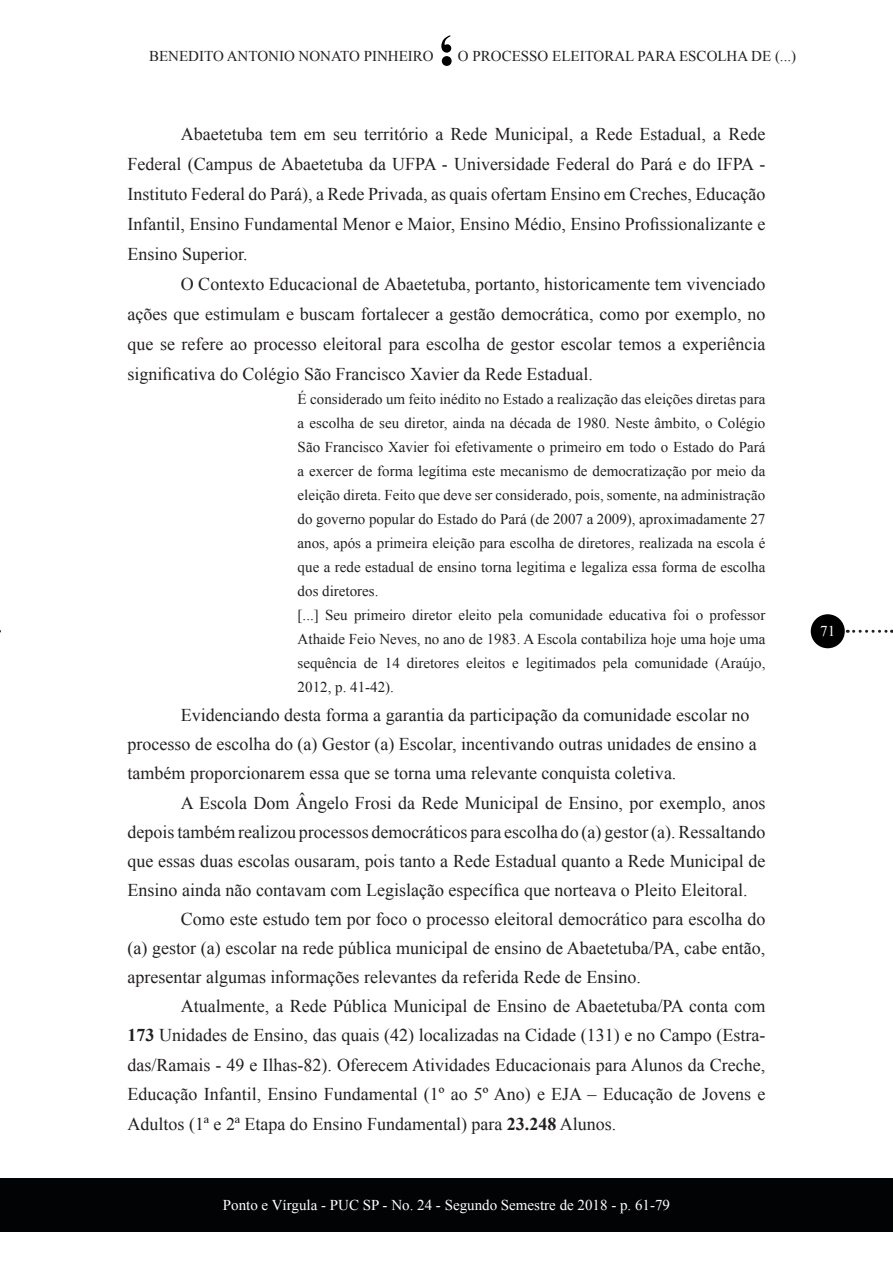
<style>
.page{position:relative;width:893px;height:1263px;background:#fff}
.page>*{position:absolute;margin:0;border:0;box-sizing:border-box;transform-origin:0 0}
.t1{font:18px/30px "Times New Roman";color:#231f20;text-align:justify}
.t2{font:15px/24px "Times New Roman";color:#231f20}
.t3{font:15px "Times New Roman";color:#fff}
.s1{font-weight:700}
</style>
<div class="page">
<svg style="left:441px;top:35px;width:11px;height:31px"></svg>
<div style="left:0;top:1178px;width:893px;height:54px;background:#020304"></div>
<div style="left:811px;top:614px;width:34px;height:34px;background:#000;border-radius:50%"></div>
<svg style="left:854px;top:630px;width:38px;height:3px"></svg>
<p class="t2" style="left:149px;top:43px;width:286px">BENEDITO ANTONIO NONATO PINHEIRO</p>
<p class="t2" style="left:458px;top:44px;width:340px">O PROCESSO ELEITORAL PARA ESCOLHA DE (...)</p>
<p class="t1" style="left:128px;top:119px;width:639px;text-indent:53px">Abaetetuba tem em seu território a Rede Municipal, a Rede Estadual, a Rede Federal (Campus de Abaetetuba da UFPA - Universidade Federal do Pará e do IFPA - Instituto Federal do Pará), a Rede Privada, as quais ofertam Ensino em Creches, Educação Infantil, Ensino Fundamental Menor e Maior, Ensino Médio, Ensino Profissionalizante e Ensino Superior.</p>
<p class="t1" style="left:128px;top:269px;width:639px;text-indent:53px">O Contexto Educacional de Abaetetuba, portanto, historicamente tem vivenciado ações que estimulam e buscam fortalecer a gestão democrática, como por exemplo, no que se refere ao processo eleitoral para escolha de gestor escolar temos a experiência significativa do Colégio São Francisco Xavier da Rede Estadual.</p>
<p class="t2" style="left:298px;top:387px;width:469px">É considerado um feito inédito no Estado a realização das eleições diretas para a escolha de seu diretor, ainda na década de 1980. Neste âmbito, o Colégio São Francisco Xavier foi efetivamente o primeiro em todo o Estado do Pará a exercer de forma legítima este mecanismo de democratização por meio da eleição direta. Feito que deve ser considerado, pois, somente, na administração do governo popular do Estado do Pará (de 2007 a 2009), aproximadamente 27 anos, após a primeira eleição para escolha de diretores, realizada na escola é que a rede estadual de ensino torna legitima e legaliza essa forma de escolha dos diretores.<br>[...] Seu primeiro diretor eleito pela comunidade educativa foi o professor Athaide Feio Neves, no ano de 1983. A Escola contabiliza hoje uma hoje uma sequência de 14 diretores eleitos e legitimados pela comunidade (Araújo, 2012, p. 41-42).</p>
<p class="t1" style="left:128px;top:700px;width:631px;line-height:29.1px;text-align:left;text-indent:53px">Evidenciando desta forma a garantia da participação da comunidade escolar no processo de escolha do (a) Gestor (a) Escolar, incentivando outras unidades de ensino a também proporcionarem essa que se torna uma relevante conquista coletiva.</p>
<p class="t1" style="left:181px;top:787px;width:586px">A Escola Dom Ângelo Frosi da Rede Municipal de Ensino, por exemplo, anos</p>
<p class="t1" style="left:128px;top:816px;width:639px">depois também realizou processos democráticos para escolha do (a) gestor (a). Ressaltando</p>
<p class="t1" style="left:128px;top:845px;width:639px">que essas duas escolas ousaram, pois tanto a Rede Estadual quanto a Rede Municipal de</p>
<p class="t1" style="left:128px;top:874px;width:621px">Ensino ainda não contavam com Legislação específica que norteava o Pleito Eleitoral.</p>
<p class="t1" style="left:181px;top:904px;width:586px">Como este estudo tem por foco o processo eleitoral democrático para escolha do</p>
<p class="t1" style="left:128px;top:933px;width:639px">(a) gestor (a) escolar na rede pública municipal de ensino de Abaetetuba/PA, cabe então,</p>
<p class="t1" style="left:128px;top:962px;width:515px">apresentar algumas informações relevantes da referida Rede de Ensino.</p>
<p class="t1" style="left:181px;top:991px;width:586px">Atualmente, a Rede Pública Municipal de Ensino de Abaetetuba/PA conta com</p>
<p class="t1" style="left:128px;top:1020px;width:639px"><span class="s1">173</span> Unidades de Ensino, das quais (42) localizadas na Cidade (131) e no Campo (Estra-</p>
<p class="t1" style="left:128px;top:1049px;width:639px">das/Ramais - 49 e Ilhas-82). Oferecem Atividades Educacionais para Alunos da Creche,</p>
<p class="t1" style="left:128px;top:1078px;width:639px">Educação Infantil, Ensino Fundamental (1º ao 5º Ano) e EJA – Educação de Jovens e</p>
<p class="t1" style="left:128px;top:1108px;width:490px">Adultos (1ª e 2ª Etapa do Ensino Fundamental) para <span class="s1">23.248</span> Alunos.</p>
<p class="t3" style="left:820px;top:621px;width:16px">71</p>
<p class="t3" style="left:223px;top:1195px;width:449px">Ponto e Vírgula - PUC SP - No. 24 - Segundo Semestre de 2018 - p. 61-79</p>
</div>
